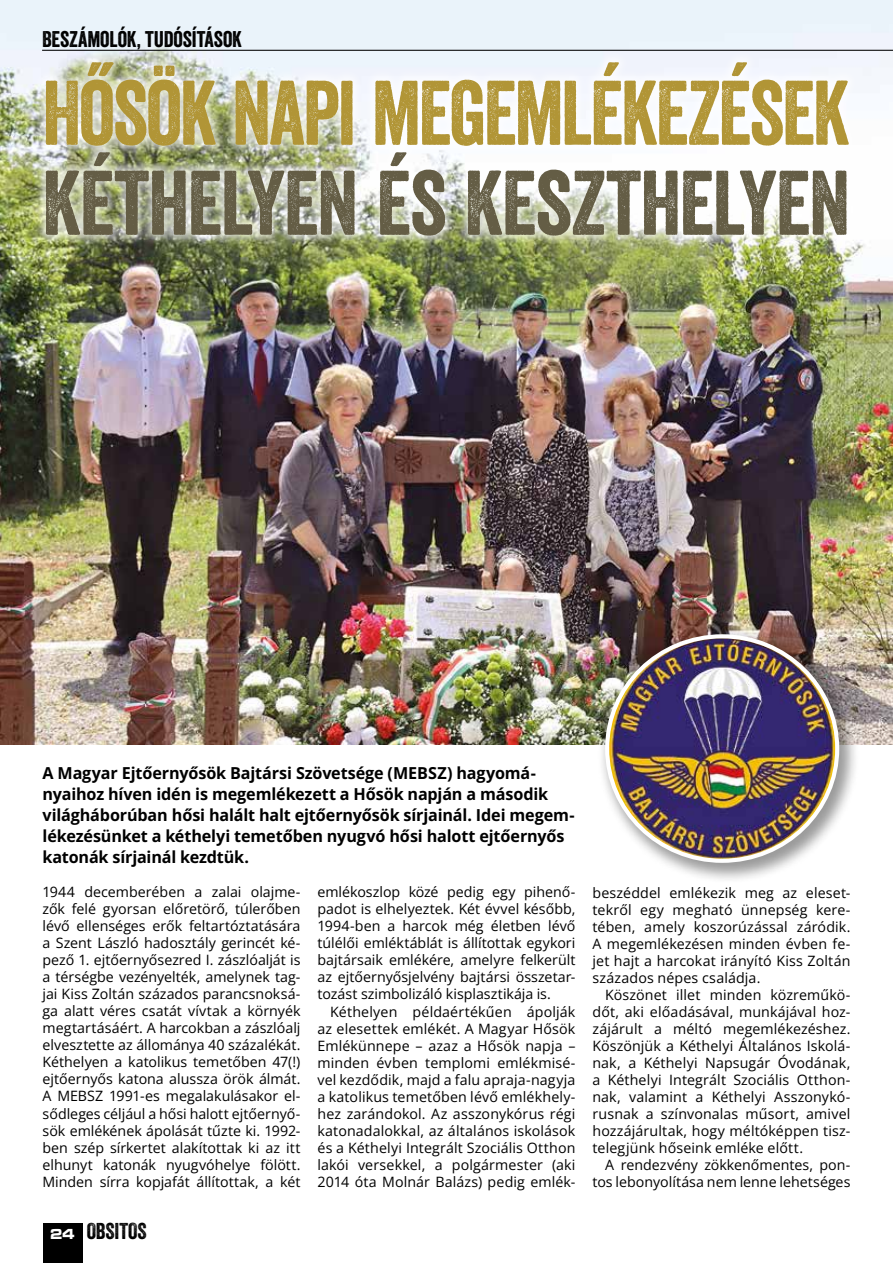
<style>
.page{position:relative;width:893px;height:1263px;background:#fff}
.page>*{position:absolute;margin:0;border:0;box-sizing:border-box;transform-origin:0 0}
.t1{font:88.5px "Veneer";letter-spacing:-.03em;color:#b19536;scale:.96 1}
.t2{font:88.5px "Veneer";letter-spacing:-.015em;color:#645d45}
.t3{font:22.2px "Veneer";color:#000}
.t4{font:22.05px "Veneer";letter-spacing:-.005em;color:#000}
.t5{font:700 16.5px/21px "Open Sans";letter-spacing:-.01em;color:#000}
.t6{font:700 15px "Microgramma Ex PFL";color:#fff;scale:.9 1}
.t7{font:14.25px/17px "Open Sans";letter-spacing:.005em;color:#000;text-align:justify}
.s1{font-size:22.05px}
</style>
<div class="page">
<div style="left:43px;top:1223px;width:39px;height:40px;background:#000"></div>
<img style="left:0;top:0;width:893px;height:744px">
<div style="left:34px;top:50px;width:826px;height:197px;background:#fff;opacity:.75"></div>
<hr style="left:42px;top:50px;width:851px;height:1px;background:#000">
<div style="left:598px;top:626px;width:262px;height:258px;background:#000;opacity:.4"></div>
<img style="left:607px;top:636px;width:230px;height:225px">
<h3 class="t4" style="left:42px;top:25px;width:201px">BESZÁMOLÓK, TUDÓSÍTÁSOK</h3>
<h3 class="t4" style="left:42px;top:25px;width:89px">MI SZIÓBAN</h3>
<h1 class="t1" style="left:42px;top:59px;width:842px">HŐSÖK NAPI MEGEMLÉKEZÉSEK</h1>
<h1 class="t2" style="left:42px;top:149px;width:810px">KÉTHELYEN ÉS KESZTHELYEN</h1>
<p class="t5" style="left:43px;top:762px;width:534px">A Magyar Ejtőernyősök Bajtársi Szövetsége (MEBSZ) hagyomá&shy;nyaihoz híven idén is megemlékezett a Hősök napján a második világháborúban hősi halált halt ejtőernyősök sírjainál. Idei megem&shy;lékezésünket a kéthelyi temetőben nyugvó hősi halott ejtőernyős katonák sírjainál kezdtük.</p>
<p class="t7" style="left:43px;top:883px;width:259px">1944 decemberében a zalai olajme&shy;zők felé gyorsan előretörő, túlerőben lévő ellenséges erők feltartóztatására a Szent László hadosztály gerincét ké&shy;pező 1. ejtőernyősezred I. zászlóalját is a térségbe vezényelték, amelynek tag&shy;jai Kiss Zoltán százados parancsnoksá&shy;ga alatt véres csatát vívtak a környék megtartásáért. A harcokban a zászlóalj elvesztette az állománya 40 százalékát.<br>Kéthelyen a katolikus temetőben 47(!) ejtőernyős katona alussza örök álmát.<br>A MEBSZ 1991-es megalakulásakor el&shy;sődleges céljául a hősi halott ejtőernyő&shy;sök emlékének ápolását tűzte ki. 1992- ben szép sírkertet alakítottak ki az itt elhunyt katonák nyugvóhelye fölött.<br>Minden sírra kopjafát állítottak, a két</p>
<p class="t7" style="left:317px;top:883px;width:259px">emlékoszlop közé pedig egy pihenő&shy;padot is elhelyeztek. Két évvel később, 1994-ben a harcok még életben lévő túlélői emléktáblát is állítottak egykori bajtársaik emlékére, amelyre felkerült az ejtőernyősjelvény bajtársi összetar&shy;tozást szimbolizáló kisplasztikája is.</p>
<p class="t7" style="left:317px;top:1002px;width:259px;text-indent:13px">Kéthelyen példaértékűen ápolják az elesettek emlékét. A Magyar Hősök Emlékünnepe – azaz a Hősök napja – minden évben templomi emlékmisé&shy;vel kezdődik, majd a falu apraja-nagyja a katolikus temetőben lévő emlékhely&shy;hez zarándokol. Az asszonykórus régi katonadalokkal, az általános iskolások és a Kéthelyi Integrált Szociális Otthon lakói versekkel, a polgármester (aki 2014 óta Molnár Balázs) pedig emlék-</p>
<p class="t6" style="left:50px;top:1224px;width:29px">24</p>
<h2 class="t3" style="left:87px;top:1217px;width:61px"><span class="s1">O</span>BSITOS</h2>
<p class="t7" style="left:592px;top:883px;width:259px">beszéddel emlékezik meg az eleset&shy;tekről egy megható ünnepség kere&shy;tében, amely koszorúzással záródik.<br>A megemlékezésen minden évben fe&shy;jet hajt a harcokat irányító Kiss Zoltán százados népes családja.</p>
<p class="t7" style="left:592px;top:985px;width:259px;text-indent:13px">Köszönet illet minden közreműkö&shy;dőt, aki előadásával, munkájával hoz&shy;zájárult a méltó megemlékezéshez.<br>Köszönjük a Kéthelyi Általános Iskolá&shy;nak, a Kéthelyi Napsugár Óvodának, a Kéthelyi Integrált Szociális Otthon&shy;nak, valamint a Kéthelyi Asszonykó&shy;rusnak a színvonalas műsort, amivel hozzájárultak, hogy méltóképpen tisz&shy;telegjünk hőseink emléke előtt.</p>
<p class="t7" style="left:592px;top:1156px;width:259px;text-align:right">A rendezvény zökkenőmentes, pon&shy;tos lebonyolítása nem lenne lehetséges</p>
</div>
